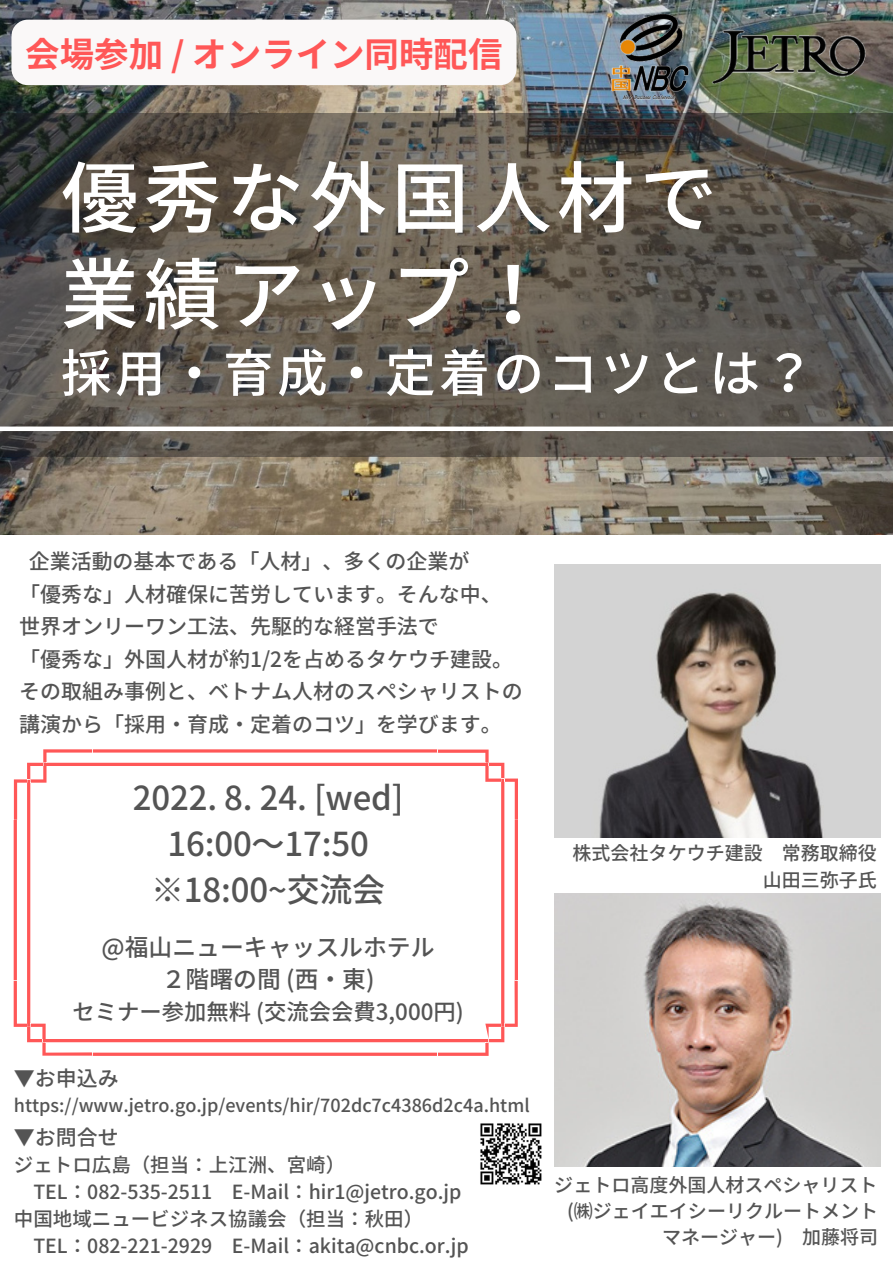
<style>
.page{position:relative;width:893px;height:1264px;background:#fff}
.page>*{position:absolute;margin:0;border:0;box-sizing:border-box;transform-origin:0 0}
.t1{font:500 78px/96.6px "Noto Sans JP";letter-spacing:.06em;color:#fff}
.t2{font:500 51px "Noto Sans JP";letter-spacing:.06em;color:#fff}
.t3{font:700 34.5px "Noto Sans JP";color:#ff5757}
.t4{font:500 33px/46px "Noto Sans JP";letter-spacing:-.005em;color:#545454;text-align:center}
.t5{font:500 23.85px/32.5px "Noto Sans JP";color:#545454;text-align:center}
.t6{font:500 22.35px "Noto Sans JP";color:#545454}
.t7{font:500 21px/32.5px "Noto Sans JP";color:#545454}
.t8{font:500 19.5px "Noto Sans JP";color:#545454}
.t9{font:500 19.05px/25.8px "Noto Sans JP";color:#545454;text-align:right}
.t10{font:500 18px "Noto Sans JP";color:#545454}
</style>
<div class="page">
<img style="left:0;top:0;width:892px;height:534px">
<svg style="left:0;top:114px;width:892px;height:342px;background:#5b554d"></svg>
<svg style="left:0;top:426px;width:892px;height:5px"></svg>
<svg style="left:14px;top:749px;width:503px;height:306px"></svg>
<img style="left:554px;top:564px;width:326px;height:273px">
<img style="left:554px;top:893px;width:326px;height:273px">
<img style="left:713px;top:21px;width:159px;height:65px">
<img style="left:587px;top:0;width:126px;height:123px">
<img style="left:480px;top:1123px;width:62px;height:62px">
<svg style="left:11px;top:20px;width:505px;height:65px"></svg>
<h3 class="t3" style="left:25px;top:27px;width:478px">会場参加 / オンライン同時配信</h3>
<h1 class="t1" style="left:61px;top:145px;width:658px">優秀な外国人材で業績アップ！</h1>
<h2 class="t2" style="left:61px;top:332px;width:755px">採用・育成・定着のコツとは？</h2>
<p class="t7" style="left:19px;top:544px;width:505px;text-indent:9px">企業活動の基本である「人材」、多くの企業が<br>「優秀な」人材確保に苦労しています。そんな中、世界オンリーワン工法、先駆的な経営手法で<br>「優秀な」外国人材が約1/2を占めるタケウチ建設。その取組み事例と、ベトナム人材のスペシャリストの講演から「採用・育成・定着のコツ」を学びます。</p>
<h3 class="t4" style="left:133px;top:773px;width:272px">2022. 8. 24. [wed]<br>16:00～17:50 ※18:00~交流会</h3>
<p class="t5" style="left:102px;top:929px;width:334px">@福山ニューキャッスルホテル<br>２階曙の間 (西・東)</p>
<p class="t6" style="left:73px;top:993px;width:392px">セミナー参加無料 (交流会会費3,000円)</p>
<p class="t7" style="left:14px;top:1060px;width:106px">▼お申込み</p>
<p class="t10" style="left:14px;top:1090px;width:517px">https://www.jetro.go.jp/events/hir/702dc7c4386d2c4a.html</p>
<p class="t7" style="left:14px;top:1120px;width:106px">▼お問合せ</p>
<p class="t8" style="left:14px;top:1149px;width:333px">ジェトロ広島（担当：上江洲、宮崎）</p>
<p class="t8" style="left:33px;top:1176px;width:429px">TEL：082-535-2511 E-Mail：hir1@jetro.go.jp</p>
<p class="t8" style="left:14px;top:1203px;width:411px">中国地域ニュービジネス協議会（担当：秋田）</p>
<p class="t8" style="left:33px;top:1230px;width:436px">TEL：082-221-2929 E-Mail：akita@cnbc.or.jp</p>
<p class="t9" style="left:572px;top:839px;width:306px;line-height:26.5px">株式会社タケウチ建設 常務取締役山田三弥子氏</p>
<p class="t9" style="left:554px;top:1171px;width:325px">ジェトロ高度外国人材スペシャリスト(㈱ジェイエイシーリクルートメントマネージャー) 加藤将司</p>
</div>
